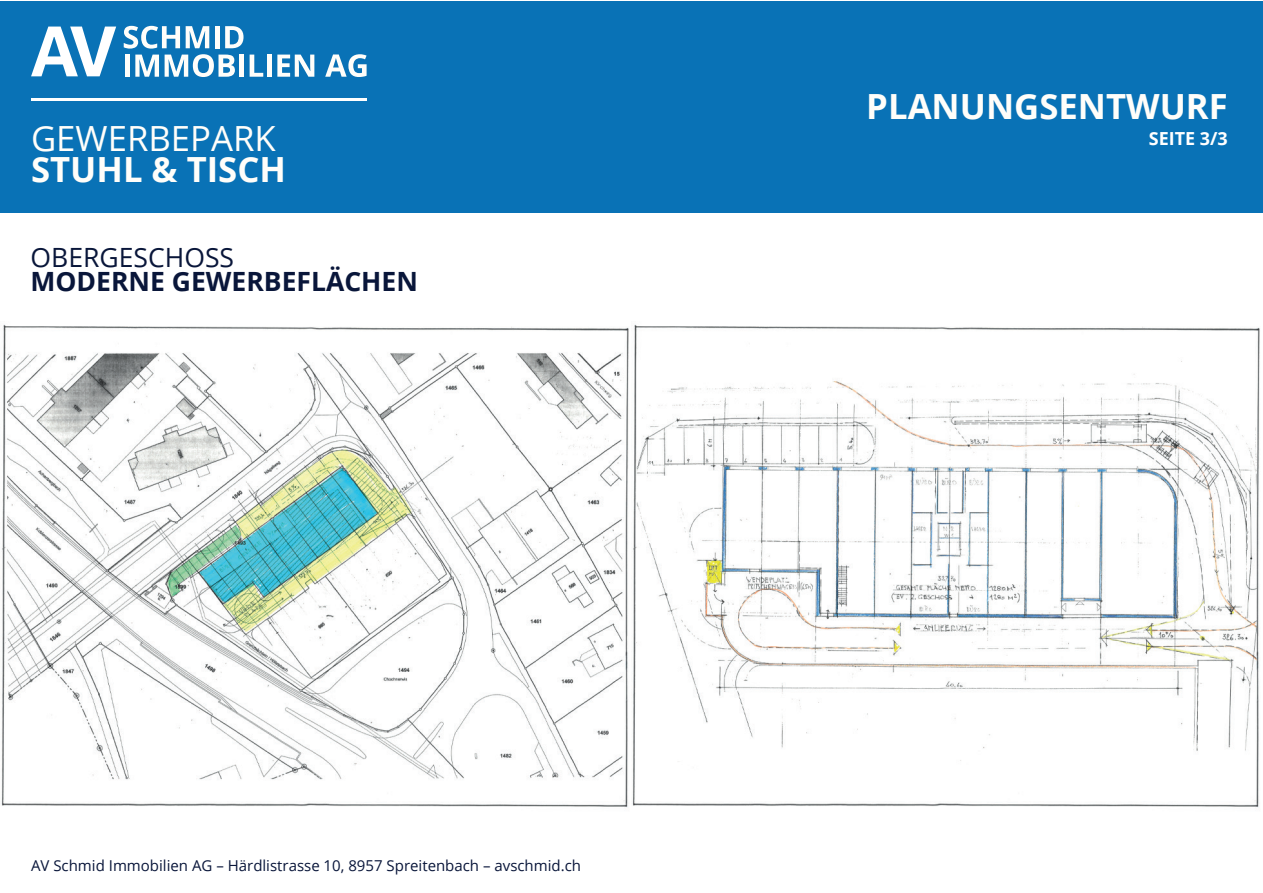
<style>
.page{position:relative;width:1263px;height:893px;background:#fff}
.page>*{position:absolute;margin:0;border:0;box-sizing:border-box;transform-origin:0 0}
.t1{font:700 34.65px "Open Sans";color:#fffefa}
.t2{font:34.65px "Open Sans";color:#fffefa}
.t3{font:700 26.55px "Open Sans";color:#09163a}
.t4{font:26.55px "Open Sans";color:#09163a}
.t5{font:700 18px "Open Sans";color:#fff}
.t6{font:15px "Open Sans";color:#09163a}
</style>
<div class="page">
<div style="left:0;top:1px;width:1263px;height:211px;background:#0972b6"></div>
<img style="left:1px;top:324px;width:1259px;height:484px">
<svg style="left:31px;top:27px;width:85px;height:49px"></svg>
<svg style="left:124px;top:26px;width:119px;height:51px"></svg>
<div style="left:239px;top:55px;width:5px;height:22px;background:#fffefa"></div>
<svg style="left:250px;top:55px;width:13px;height:22px"></svg>
<div style="left:267px;top:55px;width:5px;height:22px;background:#fffefa"></div>
<svg style="left:277px;top:55px;width:37px;height:22px"></svg>
<svg style="left:325px;top:54px;width:42px;height:23px"></svg>
<hr style="left:31px;top:98px;width:336px;height:3px;background:#fff">
<h1 class="t2" style="left:31px;top:114px;width:246px">GEWERBEPARK</h1>
<h1 class="t1" style="left:31px;top:145px;width:256px">STUHL &amp; TISCH</h1>
<h2 class="t4" style="left:31px;top:239px;width:205px">OBERGESCHOSS</h2>
<h2 class="t3" style="left:31px;top:263px;width:389px">MODERNE GEWERBEFLÄCHEN</h2>
<p class="t6" style="left:31px;top:855px;width:552px">AV Schmid Immobilien AG – Härdlistrasse 10, 8957 Spreitenbach – avschmid.ch</p>
<h1 class="t1" style="left:866px;top:82px;width:363px">PLANUNGSENTWURF</h1>
<p class="t5" style="left:1149px;top:126px;width:81px">SEITE 3/3</p>
</div>
